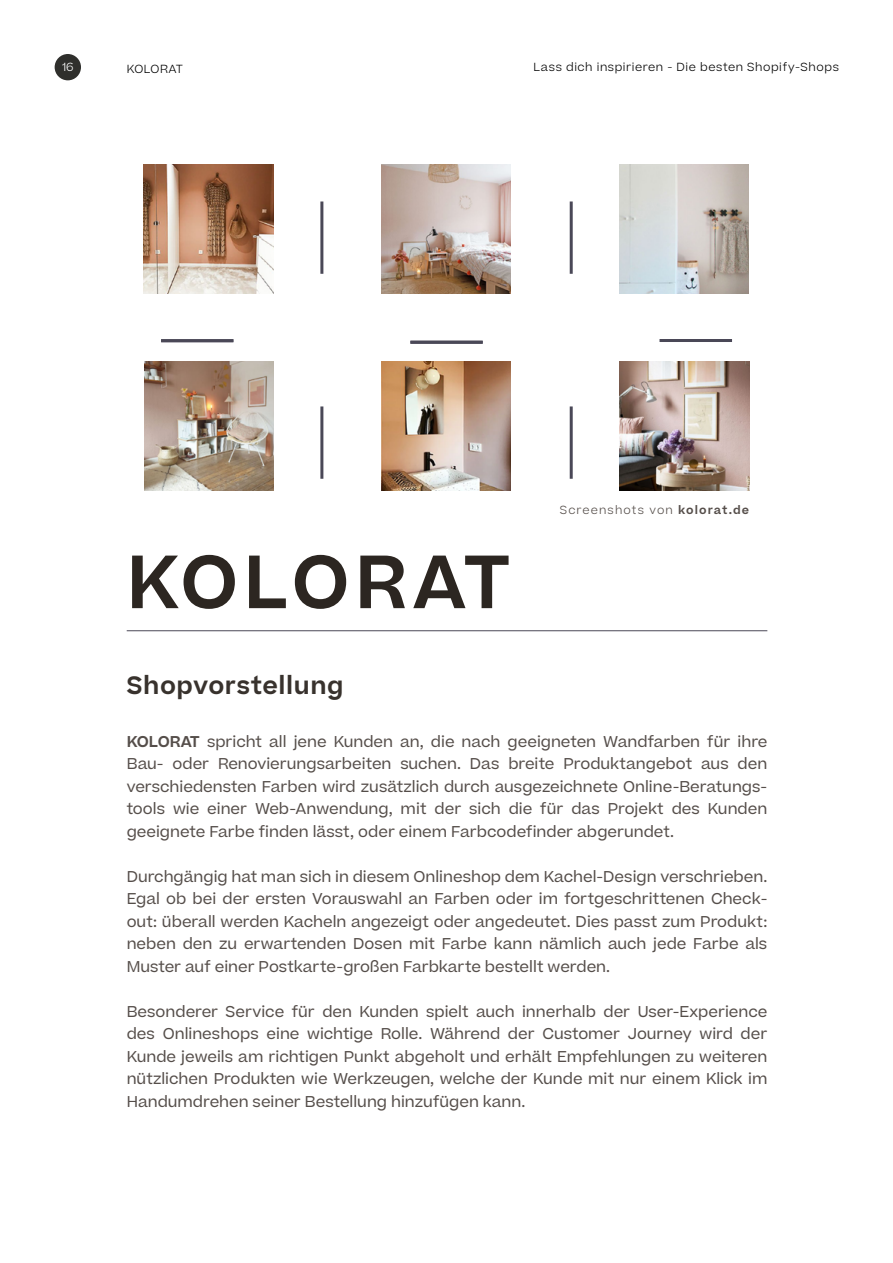
<style>
.page{position:relative;width:893px;height:1263px;background:#fff}
.page>*{position:absolute;margin:0;border:0;box-sizing:border-box;transform-origin:0 0}
.t1{font:600 72px "Beatrice";letter-spacing:.06em;color:#2c2621}
.t2{font:600 24px "Beatrice";letter-spacing:.025em;color:#38322d}
.t3{font:15px/22.5px "Beatrice";color:#554e4a;text-align:justify}
.t4{font:300 11.25px "Beatrice";letter-spacing:.05em;color:#000}
.t5{font:300 11.25px "Beatrice";letter-spacing:.1em;color:#554e4a}
.t6{font:300 11.25px "Beatrice";letter-spacing:.025em;color:#000}
.t7{font:300 11.25px "Beatrice";color:#fff}
.s1{font-weight:600}
</style>
<div class="page">
<hr style="left:127px;top:630px;width:640px;height:1px;background:#4a4857">
<hr style="left:320px;top:201px;width:3px;height:73px;background:#4a4857">
<hr style="left:570px;top:201px;width:3px;height:73px;background:#4a4857">
<hr style="left:320px;top:406px;width:3px;height:73px;background:#4a4857">
<hr style="left:570px;top:406px;width:3px;height:73px;background:#4a4857">
<hr style="left:161px;top:339px;width:72px;height:3px;background:#4a4857">
<hr style="left:410px;top:341px;width:73px;height:3px;background:#4a4857">
<hr style="left:660px;top:339px;width:72px;height:3px;background:#4a4857">
<img style="left:144px;top:164px;width:130px;height:130px">
<img style="left:144px;top:361px;width:130px;height:130px">
<img style="left:619px;top:164px;width:130px;height:130px">
<img style="left:619px;top:361px;width:130px;height:130px">
<img style="left:381px;top:164px;width:130px;height:130px">
<img style="left:381px;top:361px;width:130px;height:130px">
<div style="left:55px;top:54px;width:26px;height:26px;background:#2f2f2c;border-radius:50%"></div>
<p class="t7" style="left:62px;top:60px;width:13px">16</p>
<p class="t6" style="left:127px;top:62px;width:58px">KOLORAT</p>
<p class="t4" style="left:534px;top:59px;width:307px">Lass dich inspirieren - Die besten Shopify-Shops</p>
<h1 class="t1" style="left:127px;top:534px;width:386px">KOLORAT</h1>
<p class="t5" style="left:560px;top:502px;width:191px">Screenshots von <span class="s1">kolorat.de</span></p>
<h2 class="t2" style="left:127px;top:669px;width:218px">Shopvorstellung</h2>
<p class="t3" style="left:127px;top:730px;width:642px"><span class="s1">KOLORAT</span> spricht all jene Kunden an, die nach geeigneten Wandfarben für ihre Bau- oder Renovierungsarbeiten suchen. Das breite Produktangebot aus den verschiedensten Farben wird zusätzlich durch ausgezeichnete Online-Beratungs&shy;tools wie einer Web-Anwendung, mit der sich die für das Projekt des Kunden geeignete Farbe finden lässt, oder einem Farbcodefinder abgerundet.</p>
<p class="t3" style="left:127px;top:865px;width:642px">Durchgängig hat man sich in diesem Onlineshop dem Kachel-Design verschrieben.<br>Egal ob bei der ersten Vorauswahl an Farben oder im fortgeschrittenen Check&shy;out: überall werden Kacheln angezeigt oder angedeutet. Dies passt zum Produkt: neben den zu erwartenden Dosen mit Farbe kann nämlich auch jede Farbe als Muster auf einer Postkarte-großen Farbkarte bestellt werden.</p>
<p class="t3" style="left:127px;top:1000px;width:642px">Besonderer Service für den Kunden spielt auch innerhalb der User-Experience des Onlineshops eine wichtige Rolle. Während der Customer Journey wird der Kunde jeweils am richtigen Punkt abgeholt und erhält Empfehlungen zu weiteren nützlichen Produkten wie Werkzeugen, welche der Kunde mit nur einem Klick im Handumdrehen seiner Bestellung hinzufügen kann.</p>
</div>
